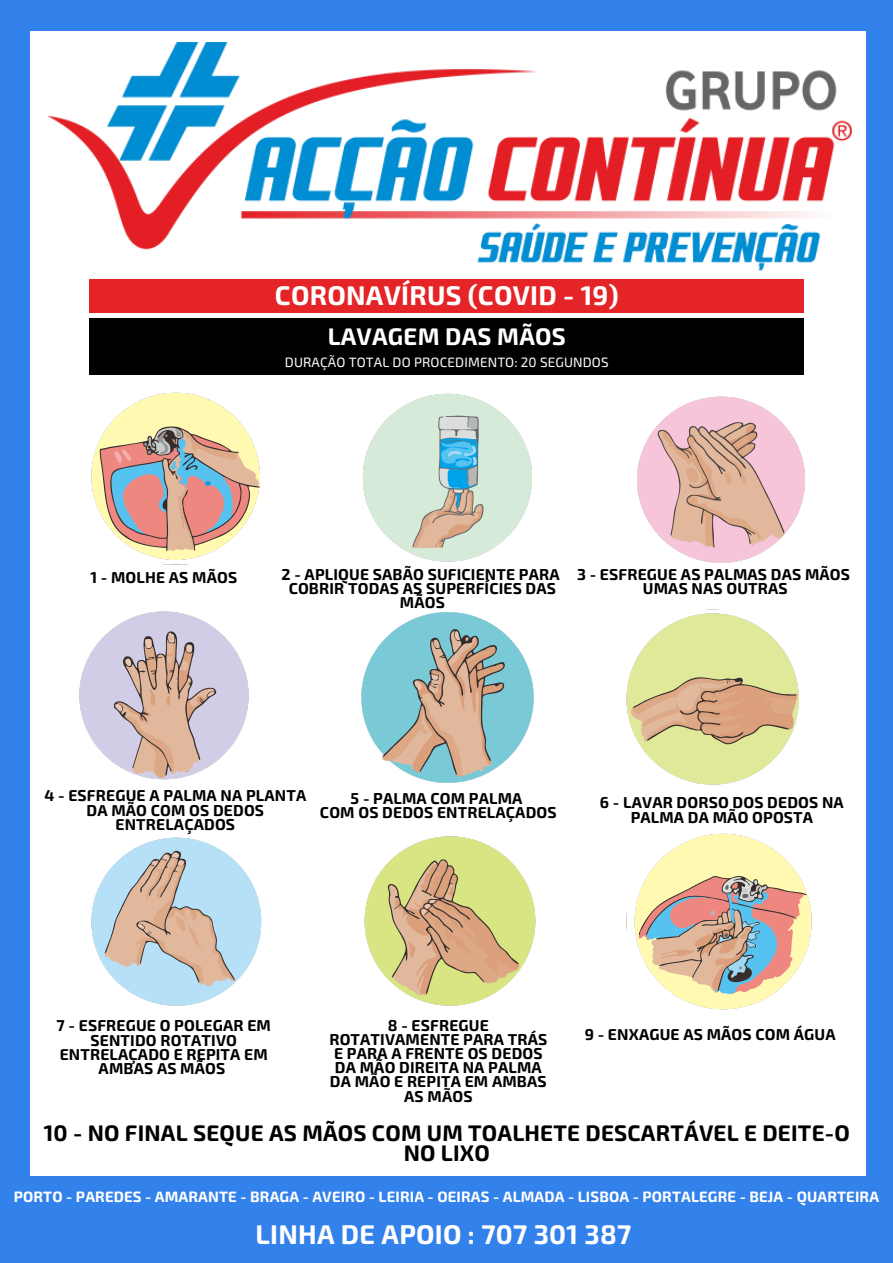
<style>
.page{position:relative;width:893px;height:1263px;background:#3381eb}
.page>*{position:absolute;margin:0;border:0;box-sizing:border-box;transform-origin:0 0}
.t1{font:700 27px "Exo 2";letter-spacing:.01em;color:#fff}
.t2{font:700 24px "Exo 2";letter-spacing:.01em;color:#fff}
.t3{font:700 22.5px/19.8px "Exo 2";letter-spacing:.01em;color:#000;text-align:center}
.t4{font:700 15.75px/14.2px "Exo 2";letter-spacing:.01em;color:#000;text-align:center}
.t5{font:700 15px "Exo 2";letter-spacing:.01em;color:#fff}
.t6{font:13.5px "Exo 2";letter-spacing:.01em;color:#fff}
</style>
<div class="page">
<div style="left:30px;top:31px;width:835px;height:1145px;background:#fff"></div>
<div style="left:89px;top:319px;width:715px;height:56px;background:#000"></div>
<img style="left:48px;top:43px;width:804px;height:227px">
<img style="left:91px;top:392px;width:169px;height:172px">
<div style="left:89px;top:280px;width:715px;height:33px;background:#e52427"></div>
<img style="left:363px;top:393px;width:169px;height:169px">
<img style="left:637px;top:396px;width:168px;height:167px">
<img style="left:79px;top:611px;width:170px;height:169px">
<img style="left:361px;top:612px;width:173px;height:171px">
<img style="left:626px;top:609px;width:173px;height:176px">
<img style="left:91px;top:837px;width:171px;height:169px">
<img style="left:364px;top:836px;width:172px;height:170px">
<img style="left:634px;top:833px;width:178px;height:177px">
<h1 class="t1" style="left:275px;top:278px;width:345px">CORONAVÍRUS (COVID - 19)</h1>
<h2 class="t2" style="left:328px;top:321px;width:240px">LAVAGEM DAS MÃOS</h2>
<p class="t6" style="left:285px;top:353px;width:325px">DURAÇÃO TOTAL DO PROCEDIMENTO: 20 SEGUNDOS</p>
<p class="t4" style="left:90px;top:570px;width:148px">1 - MOLHE AS MÃOS</p>
<p class="t4" style="left:281px;top:566px;width:280px">2 - APLIQUE SABÃO SUFICIENTE PARA<br>COBRIR TODAS AS SUPERFÍCIES DAS<br>MÃOS</p>
<p class="t4" style="left:577px;top:566px;width:274px">3 - ESFREGUE AS PALMAS DAS MÃOS<br>UMAS NAS OUTRAS</p>
<p class="t4" style="left:44px;top:788px;width:263px">4 - ESFREGUE A PALMA NA PLANTA<br>DA MÃO COM OS DEDOS<br>ENTRELAÇADOS</p>
<p class="t4" style="left:320px;top:790px;width:238px">5 - PALMA COM PALMA<br>COM OS DEDOS ENTRELAÇADOS</p>
<p class="t4" style="left:600px;top:795px;width:245px">6 - LAVAR DORSO DOS DEDOS NA<br>PALMA DA MÃO OPOSTA</p>
<p class="t4" style="left:56px;top:1018px;width:216px">7 - ESFREGUE O POLEGAR EM<br>SENTIDO ROTATIVO<br>ENTRELAÇADO E REPITA EM<br>AMBAS AS MÃOS</p>
<p class="t4" style="left:329px;top:1017px;width:219px">8 - ESFREGUE<br>ROTATIVAMENTE PARA TRÁS<br>E PARA A FRENTE OS DEDOS<br>DA MÃO DIREITA NA PALMA<br>DA MÃO E REPITA EM AMBAS<br>AS MÃOS</p>
<p class="t4" style="left:585px;top:1026px;width:252px">9 - ENXAGUE AS MÃOS COM ÁGUA</p>
<h3 class="t3" style="left:44px;top:1121px;width:807px">10 - NO FINAL SEQUE AS MÃOS COM UM TOALHETE DESCARTÁVEL E DEITE-O<br>NO LIXO</h3>
<p class="t5" style="left:14px;top:1187px;width:867px">PORTO - PAREDES - AMARANTE - BRAGA - AVEIRO - LEIRIA - OEIRAS - ALMADA - LISBOA - PORTALEGRE - BEJA - QUARTEIRA</p>
<h1 class="t1" style="left:256px;top:1217px;width:377px">LINHA DE APOIO : 707 301 387</h1>
</div>
